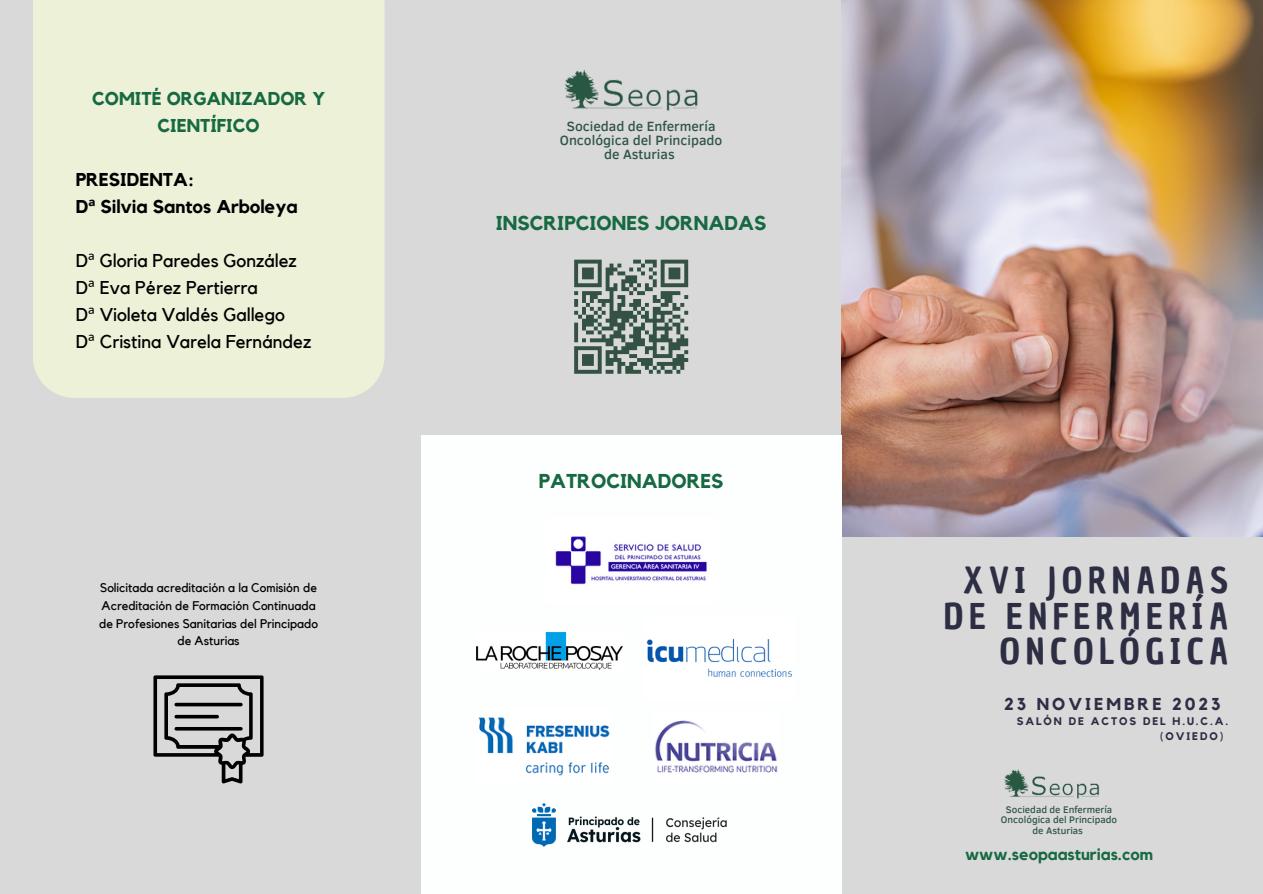
<style>
.page{position:relative;width:1263px;height:894px;background:#fff}
.page>*{position:absolute;margin:0;border:0;box-sizing:border-box;transform-origin:0 0}
.t1{font:34.65px "Chau Philomene One";letter-spacing:.16em;color:#2d2d44}
.t2{font:700 19.95px "Kollektif";color:#176941}
.t3{font:18.45px "Kollektif";color:#000}
.t4{font:700 18.45px "Kollektif";color:#000}
.t5{font:700 18.45px/27px "Kollektif";color:#176941;text-align:center}
.t6{font:700 17.1px "Kollektif";letter-spacing:.175em;color:#2d2d44}
.t7{font:700 16.35px "Kollektif";color:#176941}
.t8{font:500 13.65px/14.1px "Clear Sans";color:#305546;text-align:center}
.t9{font:12.45px/17.7px "Kollektif";color:#000;text-align:center}
.t10{font:700 10.95px/15.3px "Kollektif";letter-spacing:.175em;color:#2d2d44}
.t11{font:500 9.75px/10.2px "Clear Sans";color:#305546;text-align:center}
.s1{font-family:"Noto Sans"}
</style>
<div class="page">
<div style="left:0;top:0;width:1263px;height:893px;background:#d9d9d9"></div>
<img style="left:842px;top:0;width:420px;height:536px">
<img style="left:1004px;top:769px;width:95px;height:30px">
<div style="left:421px;top:435px;width:421px;height:458px;background:#fdfefe"></div>
<div style="left:33px;top:0;width:352px;height:398px;background:#ecf1d8"></div>
<img style="left:555px;top:536px;width:152px;height:49px">
<img style="left:478px;top:717px;width:132px;height:59px">
<img style="left:646px;top:639px;width:147px;height:38px">
<img style="left:655px;top:720px;width:123px;height:53px">
<img style="left:532px;top:803px;width:195px;height:43px">
<img style="left:564px;top:69px;width:134px;height:42px">
<svg style="left:574px;top:259px;width:115px;height:115px"></svg>
<img style="left:477px;top:632px;width:145px;height:37px">
<svg style="left:153px;top:675px;width:111px;height:108px"></svg>
<p class="t5" style="left:92px;top:86px;width:235px">COMITÉ ORGANIZADOR Y<br>CIENTÍFICO</p>
<p class="t4" style="left:76px;top:171px;width:120px">PRESIDENTA:</p>
<p class="t4" style="left:76px;top:198px;width:223px">D<span class="s1">ª</span> Silvia Santos Arboleya</p>
<p class="t3" style="left:76px;top:252px;width:223px">D<span class="s1">ª</span> Gloria Paredes González</p>
<p class="t3" style="left:76px;top:279px;width:184px">D<span class="s1">ª</span> Eva Pérez Pertierra</p>
<p class="t3" style="left:76px;top:306px;width:211px">D<span class="s1">ª</span> Violeta Valdés Gallego</p>
<p class="t3" style="left:76px;top:333px;width:237px">D<span class="s1">ª</span> Cristina Varela Fernández</p>
<p class="t9" style="left:99px;top:579px;width:220px">Solicitada acreditación a la Comisión de Acreditación de Formación Continuada de Profesiones Sanitarias del Principado de Asturias</p>
<p class="t8" style="left:560px;top:118px;width:164px">Sociedad de Enfermería<br>Oncológica del Principado de Asturias</p>
<p class="t2" style="left:496px;top:213px;width:272px">INSCRIPCIONES JORNADAS</p>
<p class="t2" style="left:539px;top:471px;width:186px">PATROCINADORES</p>
<p class="t1" style="left:963px;top:557px;width:267px">XVI JORNADAS</p>
<p class="t1" style="left:944px;top:592px;width:286px">DE ENFERMERÍA</p>
<p class="t1" style="left:1000px;top:628px;width:230px">ONCOLÓGICA</p>
<p class="t6" style="left:1004px;top:695px;width:218px">23 NOVIEMBRE 2023</p>
<p class="t10" style="left:1160px;top:713px;width:70px;text-indent:-143px">SALÓN DE ACTOS DEL H.U.C.A. (OVIEDO)</p>
<p class="t11" style="left:1001px;top:804px;width:118px">Sociedad de Enfermería<br>Oncológica del Principado de Asturias</p>
<p class="t7" style="left:965px;top:846px;width:190px">www.seopaasturias.com</p>
</div>
